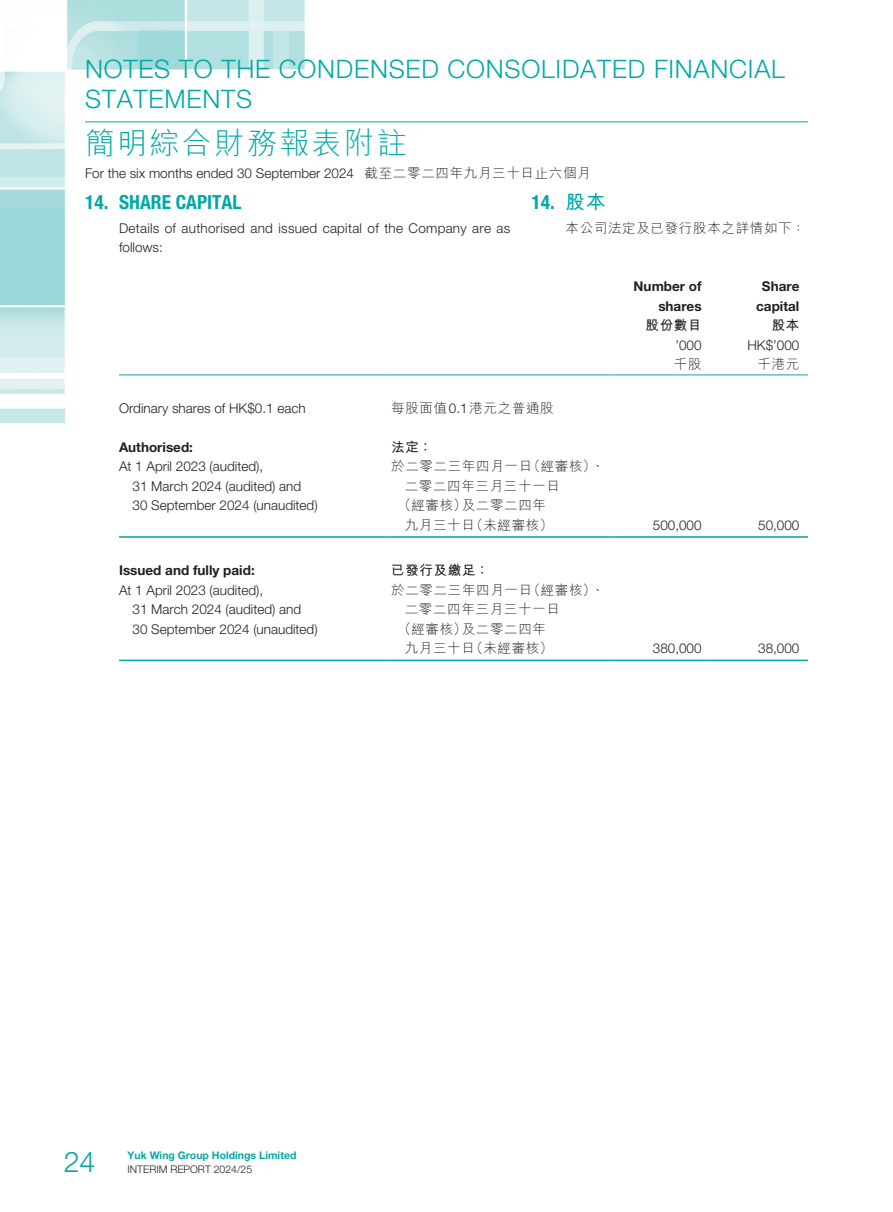
<style>
.page{position:relative;width:893px;height:1212px;background:#fff}
.page>*{position:absolute;margin:0;border:0;box-sizing:border-box;transform-origin:0 0}
.t1{font:300 30px "M Hei HK";letter-spacing:.08em;color:#00a9a7}
.t2{font:300 28.5px "Helvetica Neue LT Std";color:#00a9a7}
.t3{font:300 25.5px/30px "Helvetica Neue LT Std";letter-spacing:.03em;color:#00a9a7}
._01_H1{font:700 condensed 19.5px "Helvetica Neue LT Std";color:#00a9a7}
._50_Table_txt{font:300 13.5px "Helvetica Neue LT Std";color:#231f20}
._50_Table_txt-2{font:300 13.5px "M Hei HK";letter-spacing:.05em;color:#231f20}
._00_txt{font:300 13.5px/19.5px "Helvetica Neue LT Std";letter-spacing:.02em;color:#231f20}
._50_Table_txt-3{font:700 13.5px "Helvetica Neue LT Std";color:#231f20}
._00_txt-2{font:300 13.5px "Helvetica Neue LT Std";color:#231f20}
._00_txt-3{font:300 13.5px "M Hei HK";letter-spacing:.05em;color:#231f20}
._50_Table_txt-4{font:700 13.5px "M Hei HK";letter-spacing:.05em;color:#231f20}
.t4{font:700 10.5px "Helvetica Neue LT Std";color:#00a9a7}
.t5{font:300 10.5px "Helvetica Neue LT Std";color:#231f20}
.s1{font-family:"M Hei HK"}
.s2{font-family:"M Hei HK";font-stretch:normal}
.s3{font-family:"Helvetica Neue LT Std"}
</style>
<div class="page">
<img style="left:0;top:0;width:808px;height:662px">
<hr style="left:85px;top:121px;width:723px;height:1px;background:#00a9a7">
<hr style="left:119px;top:374px;width:272px;height:1px;background:#00a9a7">
<hr style="left:391px;top:374px;width:221px;height:1px;background:#00a9a7">
<hr style="left:612px;top:374px;width:98px;height:1px;background:#00a9a7">
<hr style="left:710px;top:374px;width:98px;height:1px;background:#00a9a7">
<hr style="left:119px;top:536px;width:272px;height:2px;background:#00a9a7">
<hr style="left:391px;top:536px;width:221px;height:2px;background:#00a9a7">
<hr style="left:612px;top:536px;width:98px;height:2px;background:#00a9a7">
<hr style="left:710px;top:536px;width:98px;height:2px;background:#00a9a7">
<hr style="left:119px;top:660px;width:272px;height:1px;background:#00a9a7">
<hr style="left:391px;top:660px;width:221px;height:1px;background:#00a9a7">
<hr style="left:612px;top:660px;width:98px;height:1px;background:#00a9a7">
<hr style="left:710px;top:660px;width:98px;height:1px;background:#00a9a7">
<h3 class="t3" style="left:85px;top:54px;width:701px">NOTES TO THE CONDENSED CONSOLIDATED FINANCIAL<br>STATEMENTS</h3>
<h1 class="t1" style="left:85px;top:128px;width:323px">簡明綜合財務報表附註</h1>
<p class="_00_txt-2" style="left:85px;top:165px;width:507px">For the six months ended 30 September 2024 <span class="s1">截至二零二四年九月三十日止六個月</span></p>
<p class="_01_H1" style="left:531px;top:190px;width:75px">14. <span class="s2">股本</span></p>
<p class="_00_txt-3" style="left:565px;top:221px;width:241px">本公司法定及已發行股本之詳情如下：</p>
<p class="_01_H1" style="left:85px;top:190px;width:158px">14. SHARE CAPITAL</p>
<p class="_00_txt" style="left:119px;top:218px;width:393px">Details of authorised and issued capital of the Company are as follows:</p>
<p class="_50_Table_txt-3" style="left:634px;top:278px;width:69px">Number of</p>
<p class="_50_Table_txt-3" style="left:658px;top:297px;width:45px">shares</p>
<p class="_50_Table_txt-3" style="left:762px;top:278px;width:39px">Share</p>
<p class="_50_Table_txt-3" style="left:756px;top:297px;width:45px">capital</p>
<p class="_50_Table_txt-4" style="left:646px;top:315px;width:58px">股份數目</p>
<p class="_50_Table_txt-4" style="left:772px;top:315px;width:29px">股本</p>
<p class="_50_Table_txt" style="left:675px;top:336px;width:28px">’000</p>
<p class="_50_Table_txt" style="left:747px;top:336px;width:54px">HK$’000</p>
<p class="_50_Table_txt-2" style="left:674px;top:357px;width:29px">千股</p>
<p class="_50_Table_txt-2" style="left:758px;top:357px;width:43px">千港元</p>
<p class="_50_Table_txt" style="left:119px;top:399px;width:188px">Ordinary shares of HK$0.1 each</p>
<p class="_50_Table_txt-2" style="left:391px;top:401px;width:164px">每股面值<span class="s3">0.1</span>港元之普通股</p>
<p class="_50_Table_txt-3" style="left:119px;top:438px;width:75px">Authorised:</p>
<p class="_50_Table_txt-4" style="left:391px;top:437px;width:43px">法定：</p>
<p class="_50_Table_txt" style="left:119px;top:458px;width:146px">At 1 April 2023 (audited),</p>
<p class="_50_Table_txt" style="left:133px;top:477px;width:170px">31 March 2024 (audited) and</p>
<p class="_50_Table_txt" style="left:133px;top:497px;width:187px">30 September 2024 (unaudited)</p>
<p class="_50_Table_txt-2" style="left:391px;top:459px;width:215px">於二零二三年四月一日（經審核）、</p>
<p class="_50_Table_txt-2" style="left:405px;top:479px;width:157px">二零二四年三月三十一日</p>
<p class="_50_Table_txt-2" style="left:398px;top:498px;width:150px">（經審核）及二零二四年</p>
<p class="_50_Table_txt-2" style="left:405px;top:518px;width:150px">九月三十日（未經審核）</p>
<p class="_50_Table_txt" style="left:653px;top:516px;width:50px">500,000</p>
<p class="_50_Table_txt" style="left:758px;top:516px;width:43px">50,000</p>
<p class="_50_Table_txt-3" style="left:119px;top:562px;width:137px">Issued and fully paid:</p>
<p class="_50_Table_txt-4" style="left:391px;top:560px;width:99px">已發行及繳足：</p>
<p class="_50_Table_txt" style="left:119px;top:581px;width:146px">At 1 April 2023 (audited),</p>
<p class="_50_Table_txt" style="left:133px;top:601px;width:170px">31 March 2024 (audited) and</p>
<p class="_50_Table_txt" style="left:133px;top:620px;width:187px">30 September 2024 (unaudited)</p>
<p class="_50_Table_txt-2" style="left:391px;top:583px;width:215px">於二零二三年四月一日（經審核）、</p>
<p class="_50_Table_txt-2" style="left:405px;top:602px;width:157px">二零二四年三月三十一日</p>
<p class="_50_Table_txt-2" style="left:398px;top:622px;width:150px">（經審核）及二零二四年</p>
<p class="_50_Table_txt-2" style="left:405px;top:641px;width:150px">九月三十日（未經審核）</p>
<p class="_50_Table_txt" style="left:653px;top:640px;width:50px">380,000</p>
<p class="_50_Table_txt" style="left:758px;top:640px;width:43px">38,000</p>
<h2 class="t2" style="left:64px;top:1144px;width:33px">24</h2>
<p class="t4" style="left:128px;top:1149px;width:170px">Yuk Wing Group Holdings Limited</p>
<p class="t5" style="left:128px;top:1162px;width:126px">INTERIM REPORT 2024/25</p>
</div>
